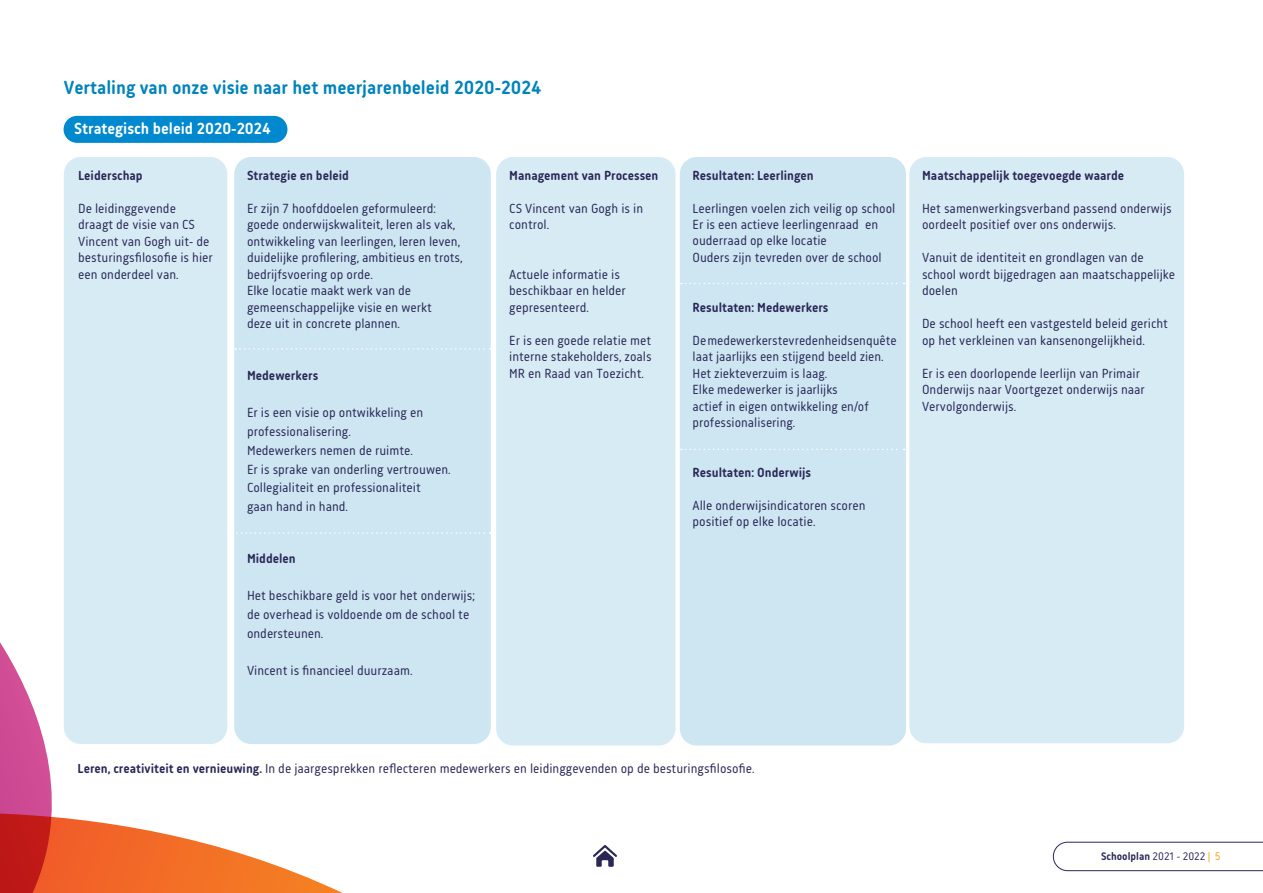
<style>
.page{position:relative;width:1263px;height:893px;background:#fff}
.page>*{position:absolute;margin:0;border:0;box-sizing:border-box;transform-origin:0 0}
.t1{font:700 19.5px "Korb";color:#0083bc}
.t2{font:700 16.5px "Korb";color:#fff}
.t3{font:13.5px/16.5px "Korb";color:#2a2757}
.t4{font:700 13.5px "Korb";color:#2a2757}
.t5{font:700 11.25px "Korb";color:#2a2757}
.s1{font-weight:700}
.s2{font-weight:400}
.s3{font-weight:400;color:#eea616}
</style>
<div class="page">
<svg style="left:138px;top:828px;width:205px;height:65px"></svg>
<svg style="left:0;top:642px;width:138px;height:251px"></svg>
<div style="left:64px;top:157px;width:163px;height:587px;background:#d7ebf4;border-radius:17px"></div>
<div style="left:234px;top:157px;width:257px;height:587px;background:#cde6f1;border-radius:17px"></div>
<div style="left:496px;top:157px;width:179px;height:589px;background:#d7ebf4;border-radius:17px"></div>
<div style="left:680px;top:157px;width:226px;height:589px;background:#cde6f1;border-radius:17px"></div>
<div style="left:909px;top:157px;width:275px;height:586px;background:#d7ebf4;border-radius:17px"></div>
<svg style="left:235px;top:348px;width:256px;height:2px"></svg>
<svg style="left:681px;top:283px;width:224px;height:1px"></svg>
<svg style="left:681px;top:449px;width:224px;height:1px"></svg>
<svg style="left:234px;top:532px;width:257px;height:2px"></svg>
<div style="left:64px;top:116px;width:223px;height:27px;background:#0089cf;border-radius:14px"></div>
<svg style="left:1053px;top:842px;width:210px;height:29px"></svg>
<svg style="left:593px;top:845px;width:24px;height:22px"></svg>
<h1 class="t1" style="left:64px;top:76px;width:479px">Vertaling van onze visie naar het meerjarenbeleid 2020-2024</h1>
<p class="t2" style="left:74px;top:119px;width:198px">Strategisch beleid 2020-2024</p>
<p class="t4" style="left:78px;top:167px;width:66px">Leiderschap</p>
<p class="t3" style="left:78px;top:200px;width:136px">De leidinggevende draagt de visie van CS<br>Vincent van Gogh uit- de besturingsfilosofie is hier een onderdeel van.</p>
<p class="t4" style="left:247px;top:167px;width:103px">Strategie en beleid</p>
<p class="t3" style="left:247px;top:200px;width:217px">Er zijn 7 hoofddoelen geformuleerd: goede onderwijskwaliteit, leren als vak, ontwikkeling van leerlingen, leren leven, duidelijke profilering, ambitieus en trots, bedrijfsvoering op orde.<br>Elke locatie maakt werk van de gemeenschappelijke visie en werkt<br>deze uit in concrete plannen.</p>
<p class="t4" style="left:247px;top:368px;width:73px">Medewerkers</p>
<p class="t3" style="left:247px;top:403px;width:205px;line-height:18.8px">Er is een visie op ontwikkeling en professionalisering.<br>Medewerkers nemen de ruimte.<br>Er is sprake van onderling vertrouwen.<br>Collegialiteit en professionaliteit<br>gaan hand in hand.</p>
<p class="t4" style="left:247px;top:551px;width:50px">Middelen</p>
<p class="t3" style="left:247px;top:586px;width:229px;line-height:18.8px">Het beschikbare geld is voor het onderwijs; de overhead is voldoende om de school te ondersteunen.</p>
<p class="t3" style="left:247px;top:662px;width:167px">Vincent is financieel duurzaam.</p>
<p class="t4" style="left:509px;top:167px;width:151px">Management van Processen</p>
<p class="t3" style="left:509px;top:200px;width:135px">CS Vincent van Gogh is in control.</p>
<p class="t3" style="left:509px;top:266px;width:118px">Actuele informatie is beschikbaar en helder gepresenteerd.</p>
<p class="t3" style="left:509px;top:332px;width:144px;text-align:justify">Er is een goede relatie met interne stakeholders, zoals MR en Raad van Toezicht.</p>
<p class="t4" style="left:692px;top:167px;width:123px">Resultaten: Leerlingen</p>
<p class="t3" style="left:692px;top:200px;width:204px">Leerlingen voelen zich veilig op school Er is een actieve leerlingenraad en ouderraad op elke locatie<br>Ouders zijn tevreden over de school</p>
<p class="t4" style="left:692px;top:299px;width:137px">Resultaten: Medewerkers</p>
<p class="t3" style="left:692px;top:332px;width:205px">De medewerkerstevredenheidsenquête laat jaarlijks een stijgend beeld zien.<br>Het ziekteverzuim is laag.<br>Elke medewerker is jaarlijks<br>actief in eigen ontwikkeling en/of professionalisering.</p>
<p class="t4" style="left:692px;top:464px;width:120px">Resultaten: Onderwijs</p>
<p class="t3" style="left:692px;top:497px;width:174px">Alle onderwijsindicatoren scoren positief op elke locatie.</p>
<p class="t4" style="left:922px;top:167px;width:204px">Maatschappelijk toegevoegde waarde</p>
<p class="t3" style="left:922px;top:200px;width:251px">Het samenwerkingsverband passend onderwijs oordeelt positief over ons onderwijs.</p>
<p class="t3" style="left:922px;top:249px;width:255px">Vanuit de identiteit en grondlagen van de school wordt bijgedragen aan maatschappelijke doelen</p>
<p class="t3" style="left:922px;top:315px;width:247px">De school heeft een vastgesteld beleid gericht op het verkleinen van kansenongelijkheid.</p>
<p class="t3" style="left:922px;top:365px;width:224px">Er is een doorlopende leerlijn van Primair<br>Onderwijs naar Voortgezet onderwijs naar<br>Vervolgonderwijs.</p>
<p class="t3" style="left:78px;top:759px;width:678px"><span class="s1">Leren, creativiteit en vernieuwing.</span> In de jaargesprekken reflecteren medewerkers en leidinggevenden op de besturingsfilosofie.</p>
<p class="t5" style="left:1101px;top:850px;width:121px">Schoolplan <span class="s2">2021 - 2022</span> <span class="s3">| 5</span></p>
</div>
